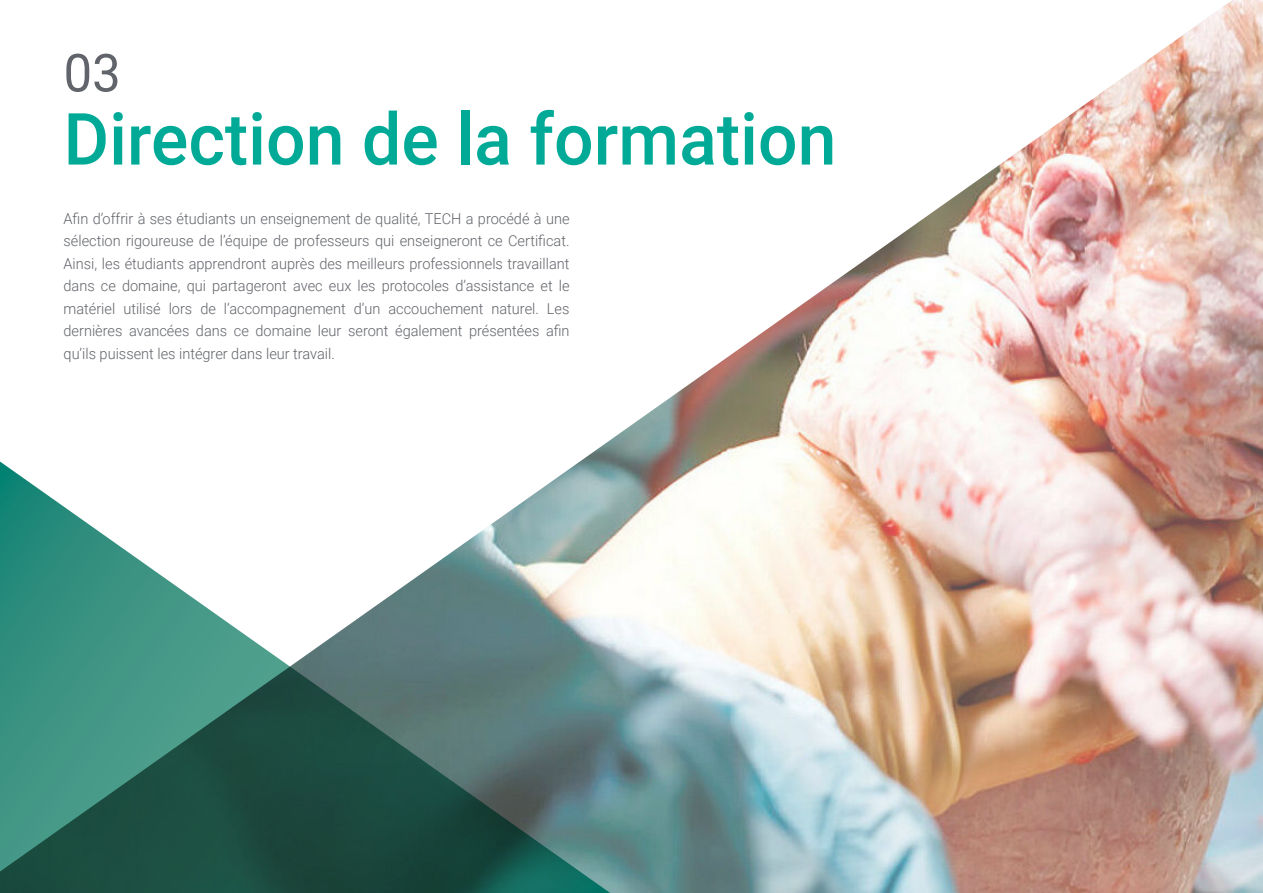
<style>
.page{position:relative;width:1263px;height:893px;background:#fff}
.page>*{position:absolute;margin:0;border:0;box-sizing:border-box;transform-origin:0 0}
.t1{font:500 72px "Roboto";color:#00aa97}
.t2{font:52.5px "Roboto";color:#61646a}
.t3{font:300 15px/22.5px "Roboto";color:#61646a;text-align:justify}
</style>
<div class="page">
<img style="left:602px;top:0;width:661px;height:893px">
<svg style="left:0;top:446px;width:640px;height:447px"></svg>
<h2 class="t2" style="left:64px;top:36px;width:59px">03</h2>
<h1 class="t1" style="left:64px;top:89px;width:774px">Direction de la formation</h1>
<p class="t3" style="left:64px;top:207px;width:508px">Afin d’offrir à ses étudiants un enseignement de qualité, TECH a procédé à une sélection rigoureuse de l’équipe de professeurs qui enseigneront ce Certificat.<br>Ainsi, les étudiants apprendront auprès des meilleurs professionnels travaillant dans ce domaine, qui partageront avec eux les protocoles d’assistance et le matériel utilisé lors de l’accompagnement d’un accouchement naturel. Les dernières avancées dans ce domaine leur seront également présentées afin qu’ils puissent les intégrer dans leur travail.</p>
</div>
